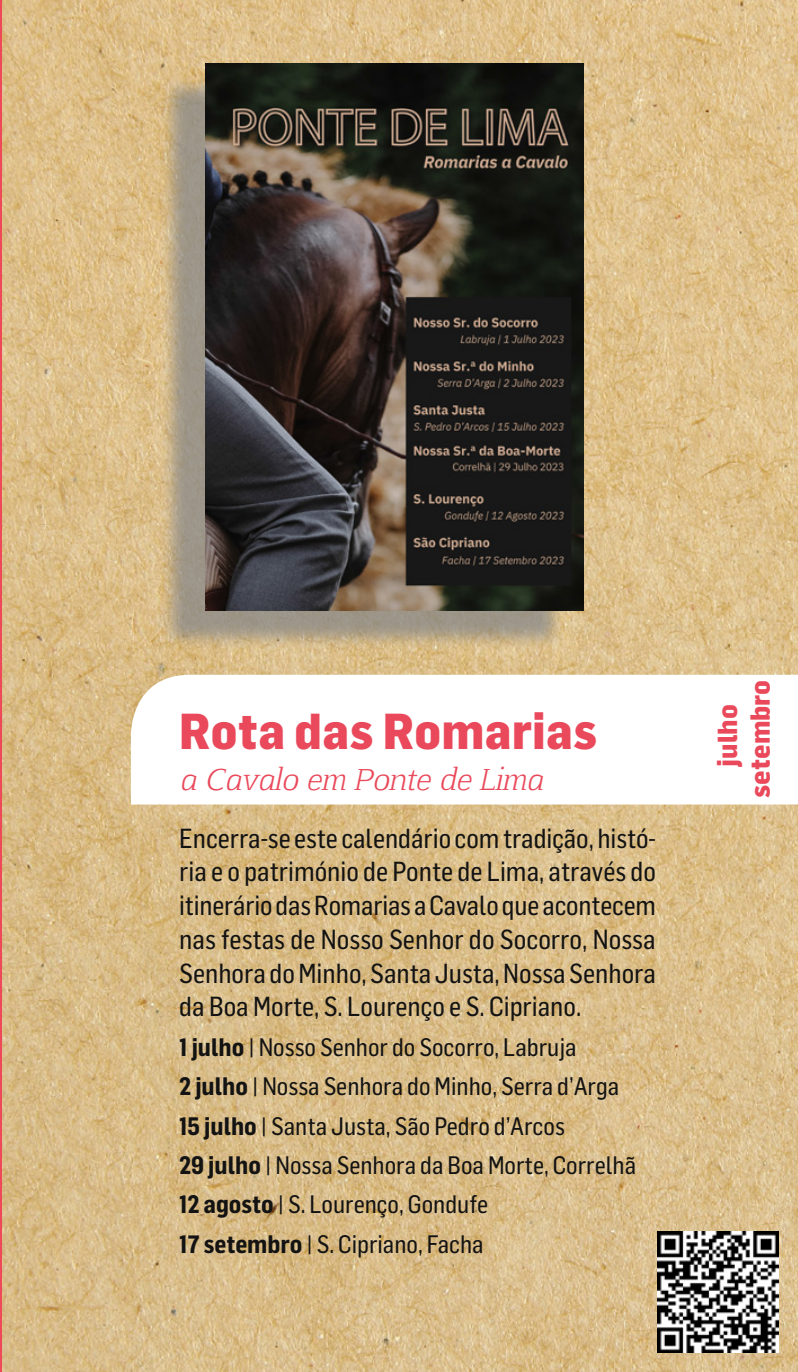
<style>
.page{position:relative;width:798px;height:1372px;background:#fff}
.page>*{position:absolute;margin:0;border:0;box-sizing:border-box;transform-origin:0 0}
.t1{font:800 49.5px "Flama Semicondensed";color:#e9495a}
.t2{font:italic 29.25px "Aftaserif";color:#e9495a}
.t3{font:27px/33.8px "Flama Semicond Basic";color:#131313;text-align:justify;scale:.96 1}
.t4{font:800 27px "Flama Semicondensed";color:#e9495a}
.t5{font:24.75px/39.4px "Flama Semicond Basic";color:#131313;scale:.96 1}
.s1{font-family:"Flama Semicond";font-weight:700}
</style>
<div class="page">
<img style="left:2px;top:0;width:795px;height:1371px">
<hr style="left:0;top:0;width:2px;height:1371px;background:#ef4859">
<div style="left:160px;top:75px;width:405px;height:575px;background:#878787;opacity:.75"></div>
<img style="left:205px;top:64px;width:378px;height:547px">
<svg style="left:131px;top:674px;width:666px;height:130px"></svg>
<img style="left:657px;top:1231px;width:121px;height:121px">
<h1 class="t1" style="left:179px;top:699px;width:419px">Rota das Romarias</h1>
<p class="t2" style="left:179px;top:761px;width:365px">a Cavalo em Ponte de Lima</p>
<p class="t3" style="left:179px;top:820px;width:498px">Encerra-se este calendário com tradição, histó&shy;ria e o património de Ponte de Lima, através do itinerário das Romarias a Cavalo que acontecem nas festas de Nosso Senhor do Socorro, Nossa Senhora do Minho, Santa Justa, Nossa Senhora da Boa Morte, S. Lourenço e S. Cipriano.</p>
<p class="t5" style="left:179px;top:1026px;width:477px"><span class="s1">1 julho</span> | Nosso Senhor do Socorro, Labruja<br><span class="s1">2 julho</span> | Nossa Senhora do Minho, Serra d’Arga <span class="s1">15 julho</span> | Santa Justa, São Pedro d’Arcos<br><span class="s1">29 julho</span> | Nossa Senhora da Boa Morte, Correlhã <span class="s1">12 agosto</span> | S. Lourenço, Gondufe<br><span class="s1">17 setembro</span> | S. Cipriano, Facha</p>
<p class="t4" style="left:709px;top:766px;width:64px;rotate:-90deg">julho</p>
<p class="t4" style="left:742px;top:798px;width:120px;rotate:-90deg">setembro</p>
</div>
